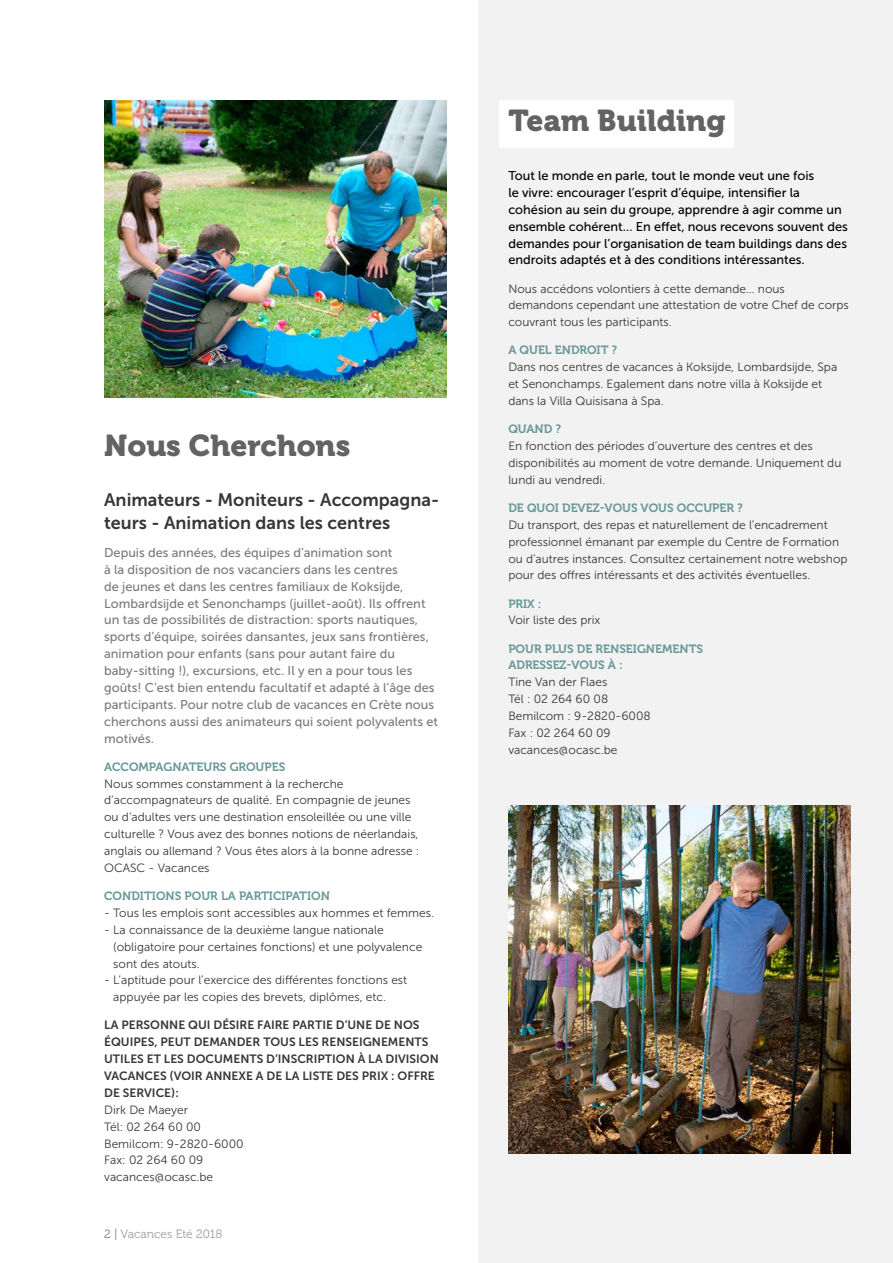
<style>
.page{position:relative;width:893px;height:1263px;background:#fff}
.page>*{position:absolute;margin:0;border:0;box-sizing:border-box;transform-origin:0 0}
.t1{font:30px "Museo 900";color:#646363}
.t2{font:18px/22.5px "Museo Sans 700";color:#373636}
.t3{font:12.75px/17px "Museo Sans 500";color:#7c7b7b}
.t4{font:12.75px/17px "Museo Sans 500";color:#000}
.t5{font:12px/16.8px "Museo Sans 300";color:#373636}
.t6{font:12px/16.8px "Museo Sans 700";color:#373636}
.t7{font:12px/16.8px "Museo 700";color:#679797}
.t8{font:12px "Museo 300";color:#9d9d9c}
.s1{color:#7c7b7b}
</style>
<div class="page">
<div style="left:478px;top:0;width:415px;height:1263px;background:#f2f2f2"></div>
<div style="left:500px;top:100px;width:234px;height:47px;background:#fff"></div>
<img style="left:104px;top:100px;width:342px;height:298px">
<img style="left:508px;top:805px;width:342px;height:348px">
<h1 class="t1" style="left:104px;top:429px;width:248px">Nous Cherchons</h1>
<h2 class="t2" style="left:104px;top:489px;width:337px">Animateurs - Moniteurs - Accompagna&shy;teurs - Animation dans les centres</h2>
<p class="t3" style="left:104px;top:544px;width:335px">Depuis des années, des équipes d’animation sont<br>à la disposition de nos vacanciers dans les centres<br>de jeunes et dans les centres familiaux de Koksijde, Lombardsijde et Senonchamps (juillet-août). Ils offrent un tas de possibilités de distraction: sports nautiques, sports d’équipe, soirées dansantes, jeux sans frontières, animation pour enfants (sans pour autant faire du baby-sitting !), excursions, etc. Il y en a pour tous les goûts! C’est bien entendu facultatif et adapté à l’âge des participants. Pour notre club de vacances en Crète nous cherchons aussi des animateurs qui soient polyvalents et motivés.</p>
<p class="t7" style="left:104px;top:758px;width:183px">ACCOMPAGNATEURS GROUPES</p>
<p class="t5" style="left:104px;top:775px;width:317px">Nous sommes constamment à la recherche d’accompagnateurs de qualité. En compagnie de jeunes ou d’adultes vers une destination ensoleillée ou une ville culturelle ? Vous avez des bonnes notions de néerlandais, anglais ou allemand ? Vous êtes alors à la bonne adresse :<br>OCASC - Vacances</p>
<p class="t7" style="left:104px;top:888px;width:227px">CONDITIONS POUR LA PARTICIPATION</p>
<p class="t5" style="left:104px;top:904px;width:331px">- Tous les emplois sont accessibles aux hommes et femmes.</p>
<p class="t5" style="left:113px;top:921px;width:310px;text-indent:-9px">- La connaissance de la deuxième langue nationale (obligatoire pour certaines fonctions) et une polyvalence sont des atouts.</p>
<p class="t5" style="left:113px;top:972px;width:295px;text-indent:-9px">- L’aptitude pour l’exercice des différentes fonctions est appuyée par les copies des brevets, diplômes, etc.</p>
<p class="t6" style="left:104px;top:1017px;width:336px">LA PERSONNE QUI DÉSIRE FAIRE PARTIE D’UNE DE NOS ÉQUIPES, PEUT DEMANDER TOUS LES RENSEIGNEMENTS UTILES ET LES DOCUMENTS D’INSCRIPTION À LA DIVISION VACANCES (VOIR ANNEXE A DE LA LISTE DES PRIX : OFFRE DE SERVICE):</p>
<p class="t5" style="left:104px;top:1101px;width:141px">Dirk De Maeyer<br>Tél: 02 264 60 00<br>Bemilcom: 9-2820-6000<br>Fax: 02 264 60 09 vacances@ocasc.be</p>
<p class="t8" style="left:104px;top:1227px;width:120px"><span class="s1">2 |</span> Vacances Eté 2018</p>
<h1 class="t1" style="left:508px;top:104px;width:219px">Team Building</h1>
<p class="t4" style="left:508px;top:167px;width:341px">Tout le monde en parle, tout le monde veut une fois<br>le vivre: encourager l’esprit d’équipe, intensifier la cohésion au sein du groupe, apprendre à agir comme un ensemble cohérent… En effet, nous recevons souvent des demandes pour l’organisation de team buildings dans des endroits adaptés et à des conditions intéressantes.</p>
<p class="t5" style="left:508px;top:280px;width:342px">Nous accédons volontiers à cette demande… nous demandons cependant une attestation de votre Chef de corps couvrant tous les participants.</p>
<p class="t7" style="left:508px;top:342px;width:110px">A QUEL ENDROIT ?</p>
<p class="t5" style="left:508px;top:359px;width:330px">Dans nos centres de vacances à Koksijde, Lombardsijde, Spa et Senonchamps. Egalement dans notre villa à Koksijde et dans la Villa Quisisana à Spa.</p>
<p class="t7" style="left:508px;top:421px;width:54px">QUAND ?</p>
<p class="t5" style="left:508px;top:438px;width:335px">En fonction des périodes d’ouverture des centres et des disponibilités au moment de votre demande. Uniquement du lundi au vendredi.</p>
<p class="t7" style="left:508px;top:499px;width:236px">DE QUOI DEVEZ-VOUS VOUS OCCUPER ?</p>
<p class="t5" style="left:508px;top:516px;width:341px">Du transport, des repas et naturellement de l’encadrement professionnel émanant par exemple du Centre de Formation ou d’autres instances. Consultez certainement notre webshop pour des offres intéressants et des activités éventuelles.</p>
<p class="t7" style="left:508px;top:595px;width:35px">PRIX :</p>
<p class="t5" style="left:508px;top:612px;width:94px">Voir liste des prix</p>
<p class="t7" style="left:508px;top:640px;width:196px">POUR PLUS DE RENSEIGNEMENTS<br>ADRESSEZ-VOUS À :</p>
<p class="t5" style="left:508px;top:674px;width:144px">Tine Van der Flaes<br>Tél : 02 264 60 08<br>Bemilcom : 9-2820-6008<br>Fax : 02 264 60 09 vacances@ocasc.be</p>
</div>
